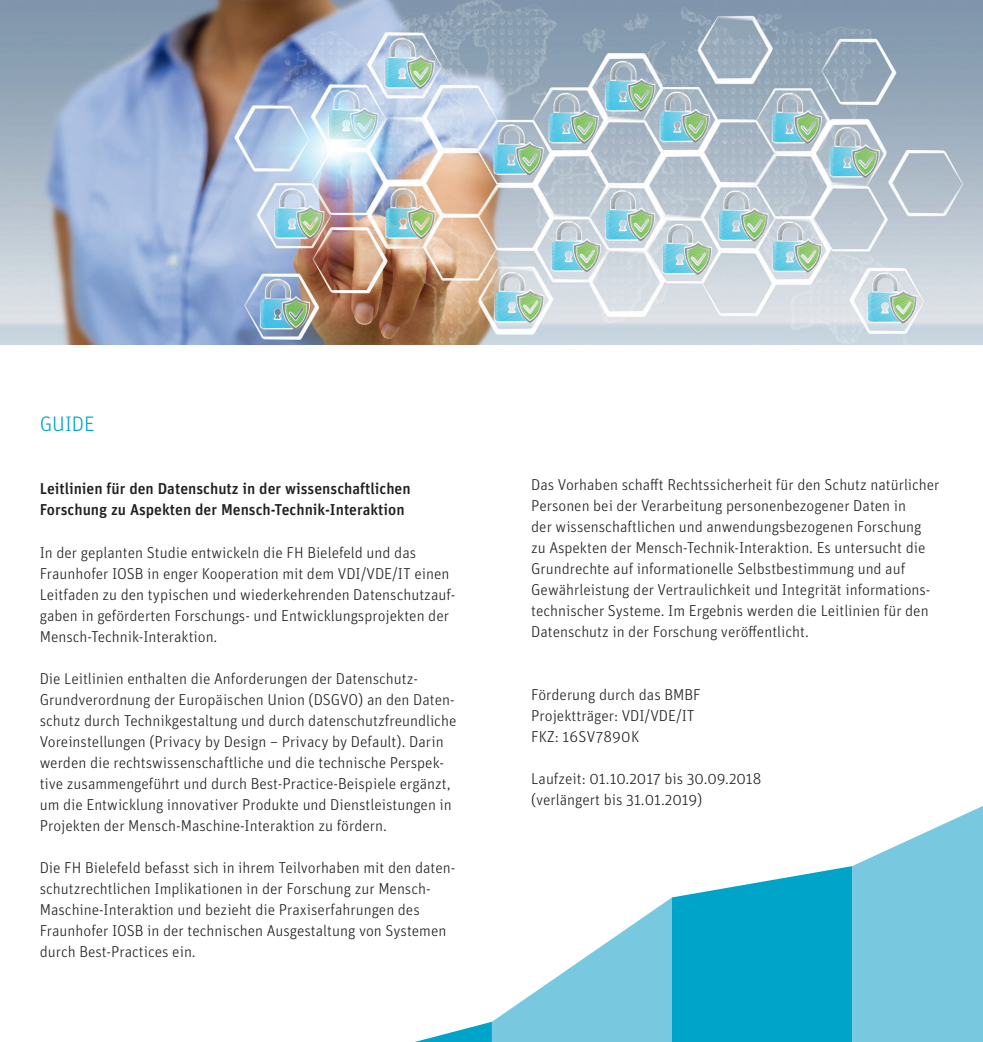
<style>
.page{position:relative;width:983px;height:1042px;background:#fff}
.page>*{position:absolute;margin:0;border:0;box-sizing:border-box;transform-origin:0 0}
.t1{font:300 21px "Unit Pro";color:#00a4c8}
.t2{font:300 15.75px/21px "Unit Pro";color:#231f20}
.t3{font:500 15.75px/21px "Unit Pro";color:#231f20}
</style>
<div class="page">
<svg style="left:415px;top:806px;width:567px;height:236px"></svg>
<img style="left:0;top:0;width:982px;height:345px">
<h1 class="t1" style="left:40px;top:412px;width:57px">GUIDE</h1>
<p class="t3" style="left:40px;top:478px;width:372px">Leitlinien für den Datenschutz in der wissenschaftlichen<br>Forschung zu Aspekten der Mensch-Technik-Interaktion</p>
<p class="t2" style="left:40px;top:541px;width:417px">In der geplanten Studie entwickeln die FH Bielefeld und das Fraunhofer IOSB in enger Kooperation mit dem VDI/VDE/IT einen Leitfaden zu den typischen und wiederkehrenden Datenschutzauf&shy;gaben in geförderten Forschungs- und Entwicklungsprojekten der Mensch-Technik-Interaktion.</p>
<p class="t2" style="left:40px;top:667px;width:418px">Die Leitlinien enthalten die Anforderungen der Datenschutz-Grundverordnung der Europäischen Union (DSGVO) an den Daten&shy;schutz durch Technikgestaltung und durch datenschutzfreundliche Voreinstellungen (Privacy by Design – Privacy by Default). Darin werden die rechtswissenschaftliche und die technische Perspek&shy;tive zusammengeführt und durch Best-Practice-Beispiele ergänzt, um die Entwicklung innovativer Produkte und Dienstleistungen in Projekten der Mensch-Maschine-Interaktion zu fördern.</p>
<p class="t2" style="left:40px;top:856px;width:417px">Die FH Bielefeld befasst sich in ihrem Teilvorhaben mit den daten&shy;schutzrechtlichen Implikationen in der Forschung zur Mensch-Maschine-Interaktion und bezieht die Praxiserfahrungen des Fraunhofer IOSB in der technischen Ausgestaltung von Systemen durch Best-Practices ein.</p>
<p class="t2" style="left:531px;top:474px;width:410px">Das Vorhaben schafft Rechtssicherheit für den Schutz natürlicher Personen bei der Verarbeitung personenbezogener Daten in<br>der wissenschaftlichen und anwendungsbezogenen Forschung zu Aspekten der Mensch-Technik-Interaktion. Es untersucht die Grundrechte auf informationelle Selbstbestimmung und auf Gewährleistung der Vertraulichkeit und Integrität informations&shy;technischer Systeme. Im Ergebnis werden die Leitlinien für den Datenschutz in der Forschung veröffentlicht.</p>
<p class="t2" style="left:531px;top:684px;width:171px">Förderung durch das BMBF<br>Projektträger: VDI/VDE/IT<br>FKZ: 16SV7890K</p>
<p class="t2" style="left:531px;top:768px;width:232px">Laufzeit: 01.10.2017 bis 30.09.2018 (verlängert bis 31.01.2019)</p>
</div>
